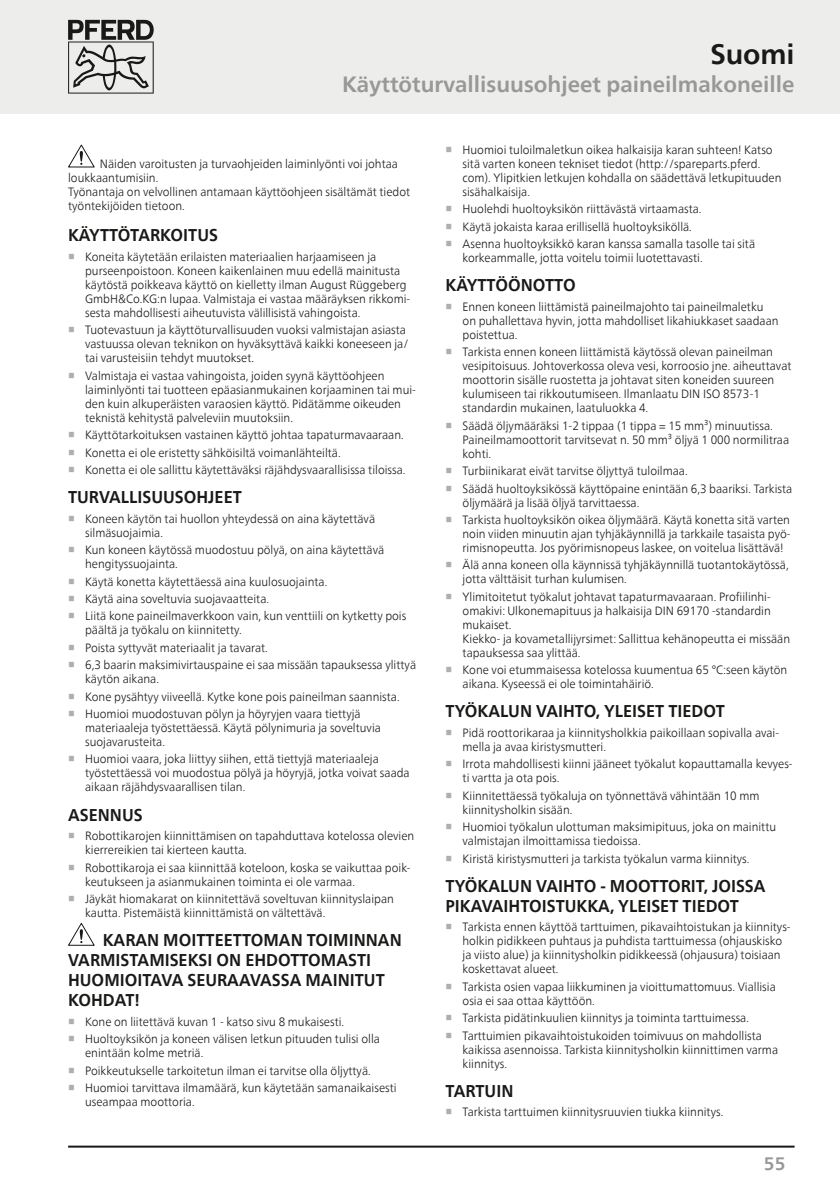
<style>
.page{position:relative;width:840px;height:1191px;background:#fff}
.page>*{position:absolute;margin:0;border:0;box-sizing:border-box;transform-origin:0 0}
.Headline{font:700 28px "Neue Frutiger World";letter-spacing:-.005em;color:#191917}
.Subhead_grau{font:700 22px "Neue Frutiger World";color:#989898}
.t1{font:700 18px "Neue Frutiger World";color:#989898}
.Copy_Head{font:700 17px/20px "Neue Frutiger World";color:#191917;scale:.95 1}
.Copy{font:300 12px/14px "Neue Frutiger World";color:#191917;scale:.95 1}
.s1{font-family:"Arial Unicode MS";font-weight:700;color:#aeaeae}
</style>
<div class="page">
<div style="left:0;top:0;width:839px;height:113px;background:#ededec"></div>
<svg style="left:68px;top:145px;width:27px;height:22px"></svg>
<svg style="left:68px;top:923px;width:27px;height:22px"></svg>
<svg style="left:68px;top:20px;width:86px;height:74px"></svg>
<hr style="left:68px;top:1145px;width:726px;height:2px;background:#191917">
<p class="Headline" style="left:710px;top:29px;width:85px">Suomi</p>
<p class="Subhead_grau" style="left:342px;top:65px;width:453px">Käyttöturvallisuusohjeet paineilmakoneille</p>
<p class="Copy" style="left:68px;top:157px;width:361px;text-indent:32px">Näiden varoitusten ja turvaohjeiden laiminlyönti voi johtaa loukkaantumisiin.<br>Työnantaja on velvollinen antamaan käyttöohjeen sisältämät tiedot työntekijöiden tietoon.</p>
<p class="Copy_Head" style="left:68px;top:225px;width:159px">KÄYTTÖTARKOITUS</p>
<p class="Copy" style="left:85px;top:250px;width:343px;text-indent:-17px"><span class="s1">■</span> Koneita käytetään erilaisten materiaalien harjaamiseen ja purseenpoistoon. Koneen kaikenlainen muu edellä mainitusta käytöstä poikkeava käyttö on kielletty ilman August Rüggeberg GmbH&amp;Co.KG:n lupaa. Valmistaja ei vastaa määräyksen rikkomi&shy;sesta mahdollisesti aiheutuvista välillisistä vahingoista.</p>
<p class="Copy" style="left:85px;top:323px;width:342px;text-indent:-17px"><span class="s1">■</span> Tuotevastuun ja käyttöturvallisuuden vuoksi valmistajan asiasta vastuussa olevan teknikon on hyväksyttävä kaikki koneeseen ja/ tai varusteisiin tehdyt muutokset.</p>
<p class="Copy" style="left:85px;top:369px;width:349px;text-indent:-17px"><span class="s1">■</span> Valmistaja ei vastaa vahingoista, joiden syynä käyttöohjeen laiminlyönti tai tuotteen epäasianmukainen korjaaminen tai mui&shy;den kuin alkuperäisten varaosien käyttö. Pidätämme oikeuden teknistä kehitystä palveleviin muutoksiin.</p>
<p class="Copy" style="left:68px;top:428px;width:354px"><span class="s1">■</span> Käyttötarkoituksen vastainen käyttö johtaa tapaturmavaaraan.</p>
<p class="Copy" style="left:68px;top:445px;width:288px"><span class="s1">■</span> Konetta ei ole eristetty sähköisiltä voimanlähteiltä.</p>
<p class="Copy" style="left:68px;top:463px;width:356px"><span class="s1">■</span> Konetta ei ole sallittu käytettäväksi räjähdysvaarallisissa tiloissa.</p>
<p class="Copy_Head" style="left:68px;top:487px;width:184px">TURVALLISUUSOHJEET</p>
<p class="Copy" style="left:85px;top:511px;width:306px;text-indent:-17px"><span class="s1">■</span> Koneen käytön tai huollon yhteydessä on aina käytettävä silmäsuojaimia.</p>
<p class="Copy" style="left:85px;top:543px;width:316px;text-indent:-17px"><span class="s1">■</span> Kun koneen käytössä muodostuu pölyä, on aina käytettävä hengityssuojainta.</p>
<p class="Copy" style="left:68px;top:574px;width:274px"><span class="s1">■</span> Käytä konetta käytettäessä aina kuulosuojainta.</p>
<p class="Copy" style="left:68px;top:592px;width:213px"><span class="s1">■</span> Käytä aina soveltuvia suojavaatteita.</p>
<p class="Copy" style="left:85px;top:609px;width:339px;text-indent:-17px"><span class="s1">■</span> Liitä kone paineilmaverkkoon vain, kun venttiili on kytketty pois päältä ja työkalu on kiinnitetty.</p>
<p class="Copy" style="left:68px;top:640px;width:212px"><span class="s1">■</span> Poista syttyvät materiaalit ja tavarat.</p>
<p class="Copy" style="left:85px;top:658px;width:350px;text-indent:-17px"><span class="s1">■</span> 6,3 baarin maksimivirtauspaine ei saa missään tapauksessa ylittyä käytön aikana.</p>
<p class="Copy" style="left:68px;top:689px;width:350px"><span class="s1">■</span> Kone pysähtyy viiveellä. Kytke kone pois paineilman saannista.</p>
<p class="Copy" style="left:85px;top:707px;width:313px;text-indent:-17px"><span class="s1">■</span> Huomioi muodostuvan pölyn ja höyryjen vaara tiettyjä materiaaleja työstettäessä. Käytä pölynimuria ja soveltuvia suojavarusteita.</p>
<p class="Copy" style="left:85px;top:752px;width:343px;text-indent:-17px"><span class="s1">■</span> Huomioi vaara, joka liittyy siihen, että tiettyjä materiaaleja työstettäessä voi muodostua pölyä ja höyryjä, jotka voivat saada aikaan räjähdysvaarallisen tilan.</p>
<p class="Copy_Head" style="left:68px;top:804px;width:80px">ASENNUS</p>
<p class="Copy" style="left:85px;top:829px;width:348px;text-indent:-17px"><span class="s1">■</span> Robottikarojen kiinnittämisen on tapahduttava kotelossa olevien kierrereikien tai kierteen kautta.</p>
<p class="Copy" style="left:85px;top:860px;width:344px;text-indent:-17px"><span class="s1">■</span> Robottikaroja ei saa kiinnittää koteloon, koska se vaikuttaa poik&shy;keutukseen ja asianmukainen toiminta ei ole varmaa.</p>
<p class="Copy" style="left:85px;top:892px;width:326px;text-indent:-17px"><span class="s1">■</span> Jäykät hiomakarat on kiinnitettävä soveltuvan kiinnityslaipan kautta. Pistemäistä kiinnittämistä on vältettävä.</p>
<p class="Copy_Head" style="left:68px;top:930px;width:352px;text-indent:35px">KARAN MOITTEETTOMAN TOIMINNAN<br>VARMISTAMISEKSI ON EHDOTTOMASTI<br>HUOMIOITAVA SEURAAVASSA MAINITUT<br>KOHDAT!</p>
<p class="Copy" style="left:68px;top:1014px;width:292px"><span class="s1">■</span> Kone on liitettävä kuvan 1 - katso sivu 8 mukaisesti.</p>
<p class="Copy" style="left:85px;top:1032px;width:311px;text-indent:-17px"><span class="s1">■</span> Huoltoyksikön ja koneen välisen letkun pituuden tulisi olla enintään kolme metriä.</p>
<p class="Copy" style="left:68px;top:1063px;width:320px"><span class="s1">■</span> Poikkeutukselle tarkoitetun ilman ei tarvitse olla öljyttyä.</p>
<p class="Copy" style="left:85px;top:1081px;width:329px;text-indent:-17px"><span class="s1">■</span> Huomioi tarvittava ilmamäärä, kun käytetään samanaikaisesti useampaa moottoria.</p>
<p class="Copy" style="left:462px;top:143px;width:337px;text-indent:-17px"><span class="s1">■</span> Huomioi tuloilmaletkun oikea halkaisija karan suhteen! Katso sitä varten koneen tekniset tiedot (http://spareparts.pferd. com). Ylipitkien letkujen kohdalla on säädettävä letkupituuden sisähalkaisija.</p>
<p class="Copy" style="left:445px;top:202px;width:271px"><span class="s1">■</span> Huolehdi huoltoyksikön riittävästä virtaamasta.</p>
<p class="Copy" style="left:445px;top:220px;width:261px"><span class="s1">■</span> Käytä jokaista karaa erillisellä huoltoyksiköllä.</p>
<p class="Copy" style="left:462px;top:237px;width:309px;text-indent:-17px"><span class="s1">■</span> Asenna huoltoyksikkö karan kanssa samalla tasolle tai sitä korkeammalle, jotta voitelu toimii luotettavasti.</p>
<p class="Copy_Head" style="left:445px;top:275px;width:138px">KÄYTTÖÖNOTTO</p>
<p class="Copy" style="left:462px;top:300px;width:334px;text-indent:-17px"><span class="s1">■</span> Ennen koneen liittämistä paineilmajohto tai paineilmaletku on puhallettava hyvin, jotta mahdolliset likahiukkaset saadaan poistettua.</p>
<p class="Copy" style="left:462px;top:345px;width:347px;text-indent:-17px"><span class="s1">■</span> Tarkista ennen koneen liittämistä käytössä olevan paineilman vesipitoisuus. Johtoverkossa oleva vesi, korroosio jne. aiheuttavat moottorin sisälle ruostetta ja johtavat siten koneiden suureen kulumiseen tai rikkoutumiseen. Ilmanlaatu DIN ISO 8573-1 standardin mukainen, laatuluokka 4.</p>
<p class="Copy" style="left:462px;top:418px;width:345px;text-indent:-17px"><span class="s1">■</span> Säädä öljymääräksi 1-2 tippaa (1 tippa = 15 mm³) minuutissa.<br>Paineilmamoottorit tarvitsevat n. 50 mm³ öljyä 1 000 normilitraa kohti.</p>
<p class="Copy" style="left:445px;top:464px;width:256px"><span class="s1">■</span> Turbiinikarat eivät tarvitse öljyttyä tuloilmaa.</p>
<p class="Copy" style="left:462px;top:481px;width:348px;text-indent:-17px"><span class="s1">■</span> Säädä huoltoyksikössä käyttöpaine enintään 6,3 baariksi. Tarkista öljymäärä ja lisää öljyä tarvittaessa.</p>
<p class="Copy" style="left:462px;top:513px;width:346px;text-align:justify;text-indent:-17px"><span class="s1">■</span> Tarkista huoltoyksikön oikea öljymäärä. Käytä konetta sitä varten noin viiden minuutin ajan tyhjäkäynnillä ja tarkkaile tasaista pyö&shy;rimisnopeutta. Jos pyörimisnopeus laskee, on voitelua lisättävä!</p>
<p class="Copy" style="left:462px;top:558px;width:344px;text-indent:-17px"><span class="s1">■</span> Älä anna koneen olla käynnissä tyhjäkäynnillä tuotantokäytössä, jotta välttäisit turhan kulumisen.</p>
<p class="Copy" style="left:462px;top:589px;width:346px;text-indent:-17px"><span class="s1">■</span> Ylimitoitetut työkalut johtavat tapaturmavaaraan. Profiilinhi&shy;omakivi: Ulkonemapituus ja halkaisija DIN 69170 -standardin mukaiset.<br>Kiekko- ja kovametallijyrsimet: Sallittua kehänopeutta ei missään tapauksessa saa ylittää.</p>
<p class="Copy" style="left:462px;top:663px;width:343px;text-indent:-17px"><span class="s1">■</span> Kone voi etummaisessa kotelossa kuumentua 65 °C:seen käytön aikana. Kyseessä ei ole toimintahäiriö.</p>
<p class="Copy_Head" style="left:445px;top:701px;width:295px">TYÖKALUN VAIHTO, YLEISET TIEDOT</p>
<p class="Copy" style="left:462px;top:726px;width:334px;text-indent:-17px"><span class="s1">■</span> Pidä roottorikaraa ja kiinnitysholkkia paikoillaan sopivalla avai&shy;mella ja avaa kiristysmutteri.</p>
<p class="Copy" style="left:462px;top:757px;width:349px;text-indent:-17px"><span class="s1">■</span> Irrota mahdollisesti kiinni jääneet työkalut kopauttamalla kevyes&shy;ti vartta ja ota pois.</p>
<p class="Copy" style="left:462px;top:788px;width:314px;text-indent:-17px"><span class="s1">■</span> Kiinnitettäessä työkaluja on työnnettävä vähintään 10 mm kiinnitysholkin sisään.</p>
<p class="Copy" style="left:462px;top:820px;width:331px;text-indent:-17px"><span class="s1">■</span> Huomioi työkalun ulottuman maksimipituus, joka on mainittu valmistajan ilmoittamissa tiedoissa.</p>
<p class="Copy" style="left:445px;top:851px;width:321px"><span class="s1">■</span> Kiristä kiristysmutteri ja tarkista työkalun varma kiinnitys.</p>
<p class="Copy_Head" style="left:445px;top:875px;width:338px">TYÖKALUN VAIHTO - MOOTTORIT, JOISSA<br>PIKAVAIHTOISTUKKA, YLEISET TIEDOT</p>
<p class="Copy" style="left:462px;top:920px;width:347px;text-indent:-17px"><span class="s1">■</span> Tarkista ennen käyttöä tarttuimen, pikavaihtoistukan ja kiinnitys&shy;holkin pidikkeen puhtaus ja puhdista tarttuimessa (ohjauskisko ja viisto alue) ja kiinnitysholkin pidikkeessä (ohjausura) toisiaan koskettavat alueet.</p>
<p class="Copy" style="left:462px;top:979px;width:331px;text-indent:-17px"><span class="s1">■</span> Tarkista osien vapaa liikkuminen ja vioittumattomuus. Viallisia osia ei saa ottaa käyttöön.</p>
<p class="Copy" style="left:445px;top:1011px;width:321px"><span class="s1">■</span> Tarkista pidätinkuulien kiinnitys ja toiminta tarttuimessa.</p>
<p class="Copy" style="left:462px;top:1028px;width:333px;text-indent:-17px"><span class="s1">■</span> Tarttuimien pikavaihtoistukoiden toimivuus on mahdollista kaikissa asennoissa. Tarkista kiinnitysholkin kiinnittimen varma kiinnitys.</p>
<p class="Copy_Head" style="left:445px;top:1080px;width:73px">TARTUIN</p>
<p class="Copy" style="left:445px;top:1105px;width:294px"><span class="s1">■</span> Tarkista tarttuimen kiinnitysruuvien tiukka kiinnitys.</p>
<h3 class="t1" style="left:763px;top:1147px;width:23px">55</h3>
</div>
